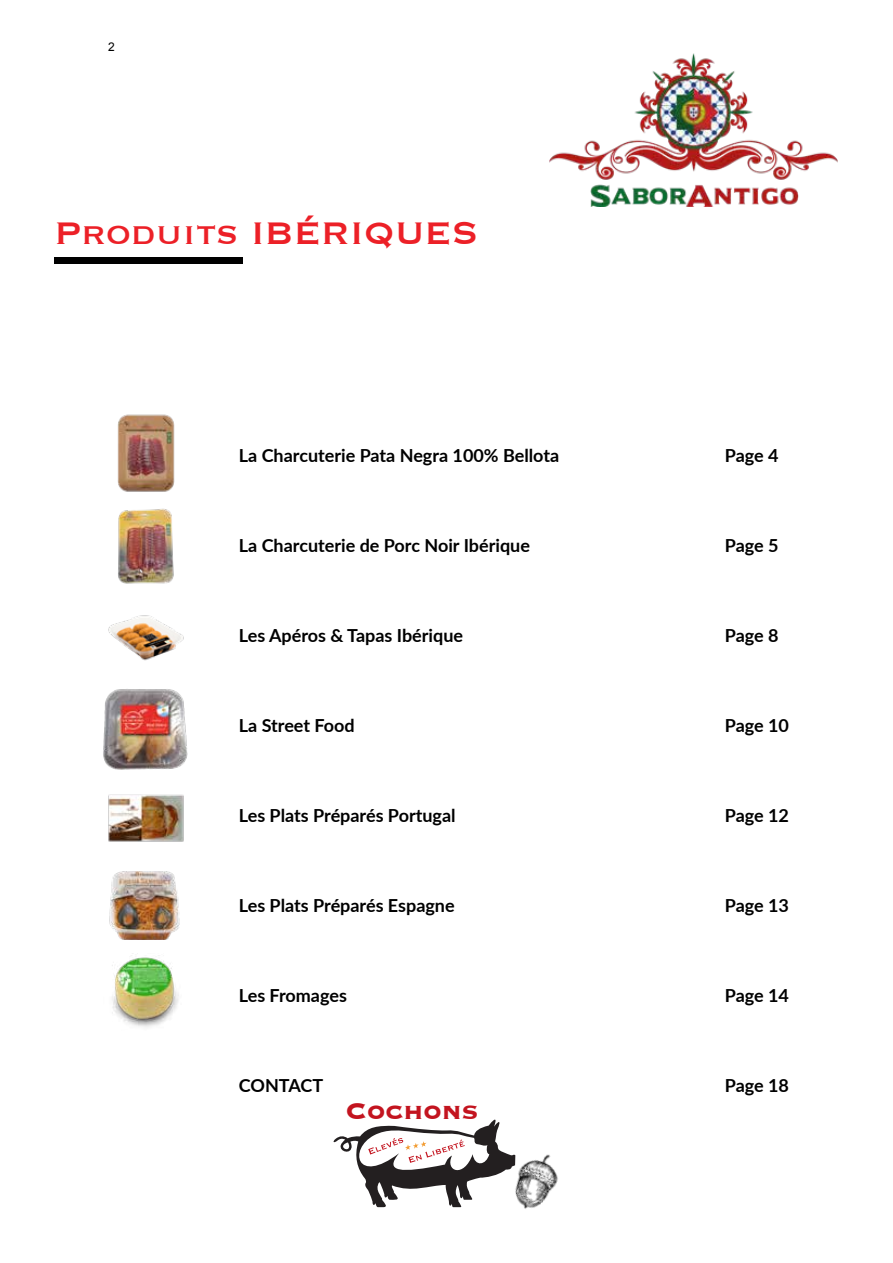
<style>
.page{position:relative;width:893px;height:1263px;background:#fff}
.page>*{position:absolute;margin:0;border:0;box-sizing:border-box;transform-origin:0 0}
.t1{font:40.5px "Copperplate";color:#ec2027}
.t2{font:700 29.85px "Copperplate";color:#c3141f}
.t3{font:700 18px "Lato";color:#000}
.t4{font:12px "Arial";color:#000}
</style>
<div class="page">
<img style="left:550px;top:53px;width:288px;height:153px">
<div style="left:54px;top:257px;width:188px;height:7px;background:#000"></div>
<img style="left:117px;top:414px;width:58px;height:78px">
<img style="left:108px;top:794px;width:76px;height:48px">
<img style="left:103px;top:689px;width:85px;height:81px">
<img style="left:112px;top:953px;width:67px;height:74px">
<img style="left:118px;top:508px;width:56px;height:76px">
<svg style="left:333px;top:1119px;width:167px;height:88px"></svg>
<img style="left:480px;top:1124px;width:78px;height:85px">
<img style="left:109px;top:871px;width:71px;height:68px">
<img style="left:108px;top:615px;width:76px;height:46px">
<p class="t4" style="left:108px;top:39px;width:8px">2</p>
<h1 class="t1" style="left:54px;top:207px;width:426px">Produits IBÉRIQUES</h1>
<p class="t3" style="left:239px;top:442px;width:322px">La Charcuterie Pata Negra 100% Bellota</p>
<p class="t3" style="left:725px;top:442px;width:55px">Page 4</p>
<p class="t3" style="left:239px;top:532px;width:293px">La Charcuterie de Porc Noir Ibérique</p>
<p class="t3" style="left:725px;top:532px;width:55px">Page 5</p>
<p class="t3" style="left:239px;top:622px;width:226px">Les Apéros &amp; Tapas Ibérique</p>
<p class="t3" style="left:725px;top:622px;width:55px">Page 8</p>
<p class="t3" style="left:239px;top:712px;width:117px">La Street Food</p>
<p class="t3" style="left:725px;top:712px;width:66px">Page 10</p>
<p class="t3" style="left:239px;top:802px;width:218px">Les Plats Préparés Portugal</p>
<p class="t3" style="left:725px;top:802px;width:66px">Page 12</p>
<p class="t3" style="left:239px;top:892px;width:217px">Les Plats Préparés Espagne</p>
<p class="t3" style="left:725px;top:892px;width:66px">Page 13</p>
<p class="t3" style="left:239px;top:982px;width:110px">Les Fromages</p>
<p class="t3" style="left:725px;top:982px;width:66px">Page 14</p>
<p class="t3" style="left:239px;top:1072px;width:86px">CONTACT</p>
<p class="t3" style="left:725px;top:1072px;width:66px">Page 18</p>
<h2 class="t2" style="left:345px;top:1091px;width:134px">Cochons</h2>
</div>
